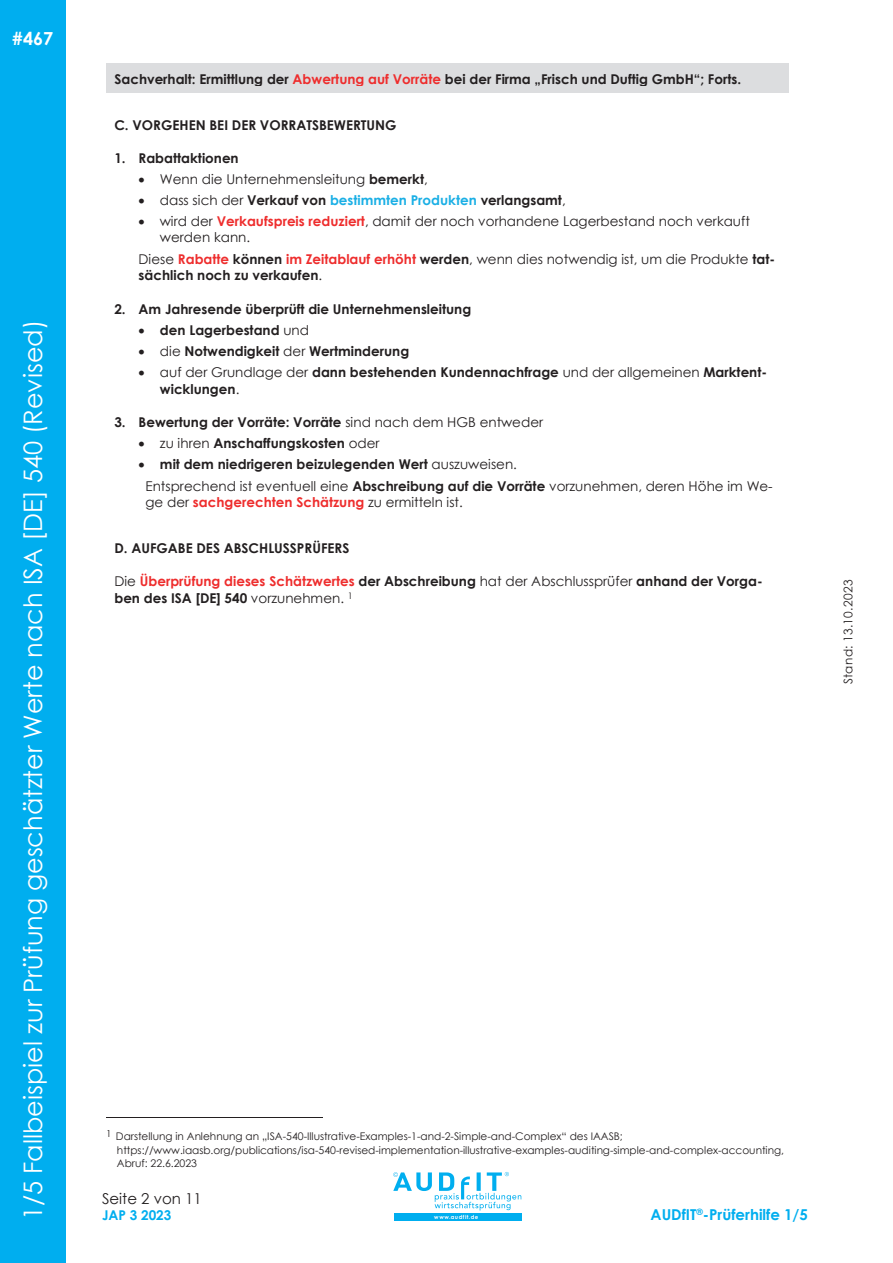
<style>
.page{position:relative;width:893px;height:1263px;background:#fff}
.page>*{position:absolute;margin:0;border:0;box-sizing:border-box;transform-origin:0 0}
.t1{font:25.5px "Century Gothic";color:#fff}
.t2{font:700 18px "Century Gothic";color:#fff}
.t3{font:15px "Century Gothic";color:#231f20}
.t4{font:700 15px "Century Gothic";color:#00aeef}
.t5{font:700 13.5px/16.5px "Century Gothic";color:#231f20}
.t6{font:13.5px/16.5px "Century Gothic";color:#231f20}
.t7{font:700 13.5px "Century Gothic";color:#ee2d2d}
.t8{font:700 13.5px "Century Gothic";color:#00aeef}
.t9{font:12px "Century Gothic";letter-spacing:.04em;color:#231f20}
.t10{font:10.5px/13.4px "Century Gothic";color:#231f20}
.t11{font:700 5.55px "Century Gothic";letter-spacing:.09em;color:#fff}
.s1{color:#ee2d2d}
.s2{font-weight:700}
.s3{font-weight:400}
.s4{color:#1aafe5}
.s5{font-weight:700;color:#ee2d2d}
.s6{font-weight:400;color:#231f20}
</style>
<div class="page">
<div style="left:114px;top:70px;width:667px;height:17px;background:#dcdddf"></div>
<div style="left:106px;top:64px;width:683px;height:6px;background:#dcdddf"></div>
<div style="left:106px;top:87px;width:683px;height:6px;background:#dcdddf"></div>
<hr style="left:106px;top:1117px;width:216px;height:1px;background:#231f20">
<div style="left:0;top:0;width:65px;height:1263px;background:#00aeef"></div>
<div style="left:394px;top:1213px;width:127px;height:8px;background:#00aeef"></div>
<svg style="left:393px;top:1172px;width:128px;height:38px"></svg>
<h2 class="t2" style="left:12px;top:24px;width:43px">#467</h2>
<h1 class="t1" style="left:15px;top:1220px;width:902px;rotate:-90deg">1/5 Fallbeispiel zur Prüfung geschätzter Werte nach ISA [DE] 540 (Revised)</h1>
<p class="t5" style="left:114px;top:70px;width:628px">Sachverhalt: Ermittlung der <span class="s1">Abwertung auf Vorräte</span> bei der Firma „Frisch und Duftig GmbH“; Forts.</p>
<p class="t5" style="left:114px;top:116px;width:284px">C. VORGEHEN BEI DER VORRATSBEWERTUNG</p>
<p class="t5" style="left:114px;top:149px;width:126px">1. Rabattaktionen</p>
<p class="t6" style="left:139px;top:170px;width:291px">• Wenn die Unternehmensleitung <span class="s2">bemerkt</span>,</p>
<p class="t5" style="left:139px;top:191px;width:429px">• <span class="s3">dass sich der</span> Verkauf von <span class="s4">bestimmten Produkten</span> verlangsamt<span class="s3">,</span></p>
<p class="t6" style="left:160px;top:213px;width:592px;text-indent:-21px">• wird der <span class="s5">Verkaufspreis reduziert</span>, damit der noch vorhandene Lagerbestand noch verkauft werden kann.</p>
<p class="t6" style="left:139px;top:250px;width:638px">Diese <span class="s5">Rabatte</span> <span class="s2">können</span> <span class="s5">im Zeitablauf erhöht</span> <span class="s2">werden</span>, wenn dies notwendig ist, um die Produkte <span class="s2">tat&shy;sächlich noch zu verkaufen</span>.</p>
<p class="t5" style="left:114px;top:300px;width:358px">2. Am Jahresende überprüft die Unternehmensleitung</p>
<p class="t5" style="left:139px;top:321px;width:172px">• den Lagerbestand <span class="s3">und</span></p>
<p class="t5" style="left:139px;top:342px;width:272px">• <span class="s3">die</span> Notwendigkeit <span class="s3">der</span> Wertminderung</p>
<p class="t5" style="left:160px;top:363px;width:609px;text-indent:-21px">• <span class="s3">auf der Grundlage der</span> dann bestehenden Kundennachfrage <span class="s3">und der allgemeinen</span> Marktent&shy;wicklungen<span class="s3">.</span></p>
<p class="t5" style="left:114px;top:414px;width:430px">3. Bewertung der Vorräte: Vorräte <span class="s3">sind nach dem HGB entweder</span></p>
<p class="t5" style="left:139px;top:435px;width:243px">• <span class="s3">zu ihren</span> Anschaffungskosten <span class="s3">oder</span></p>
<p class="t6" style="left:145px;top:454px;width:629px;line-height:21px;text-indent:-7px">• <span class="s2">mit dem niedrigeren beizulegenden Wert</span> auszuweisen.<br>Entsprechend ist eventuell eine <span class="s2">Abschreibung auf die Vorräte</span> vorzunehmen, deren Höhe im We-</p>
<p class="t7" style="left:145px;top:492px;width:319px"><span class="s6">ge der</span> sachgerechten Schätzung <span class="s6">zu ermitteln ist.</span></p>
<p class="t5" style="left:114px;top:539px;width:236px">D. AUFGABE DES ABSCHLUSSPRÜFERS</p>
<p class="t5" style="left:114px;top:572px;width:650px"><span class="s3">Die</span> <span class="s1">Überprüfung dieses Schätzwertes</span> der Abschreibung <span class="s3">hat der Abschlussprüfer</span> anhand der Vorga&shy;ben des ISA [DE] 540 <span class="s3">vorzunehmen.</span> <sup>1</sup></p>
<p class="t9" style="left:840px;top:684px;width:106px;rotate:-90deg">Stand: 13.10.2023</p>
<p class="t10" style="left:117px;top:1130px;width:669px;text-indent:-11px"><sup>1</sup> Darstellung in Anlehnung an „ISA-540-Illustrative-Examples-1-and-2-Simple-and-Complex“ des IAASB; https://www.iaasb.org/publications/isa-540-revised-implementation-illustrative-examples-auditing-simple-and-complex-accounting,<br>Abruf: 22.6.2023</p>
<p class="t3" style="left:106px;top:1186px;width:100px">Seite 2 von 11</p>
<p class="t3" style="left:102px;top:1188px;width:101px">Seite 2 von 11</p>
<p class="t8" style="left:102px;top:1205px;width:71px">JAP 3 2023</p>
<p class="t4" style="left:651px;top:1203px;width:159px">AUDfIT<sup>®</sup>-Prüferhilfe 1/5</p>
<p class="t11" style="left:434px;top:1213px;width:46px">www.audfit.de</p>
</div>
